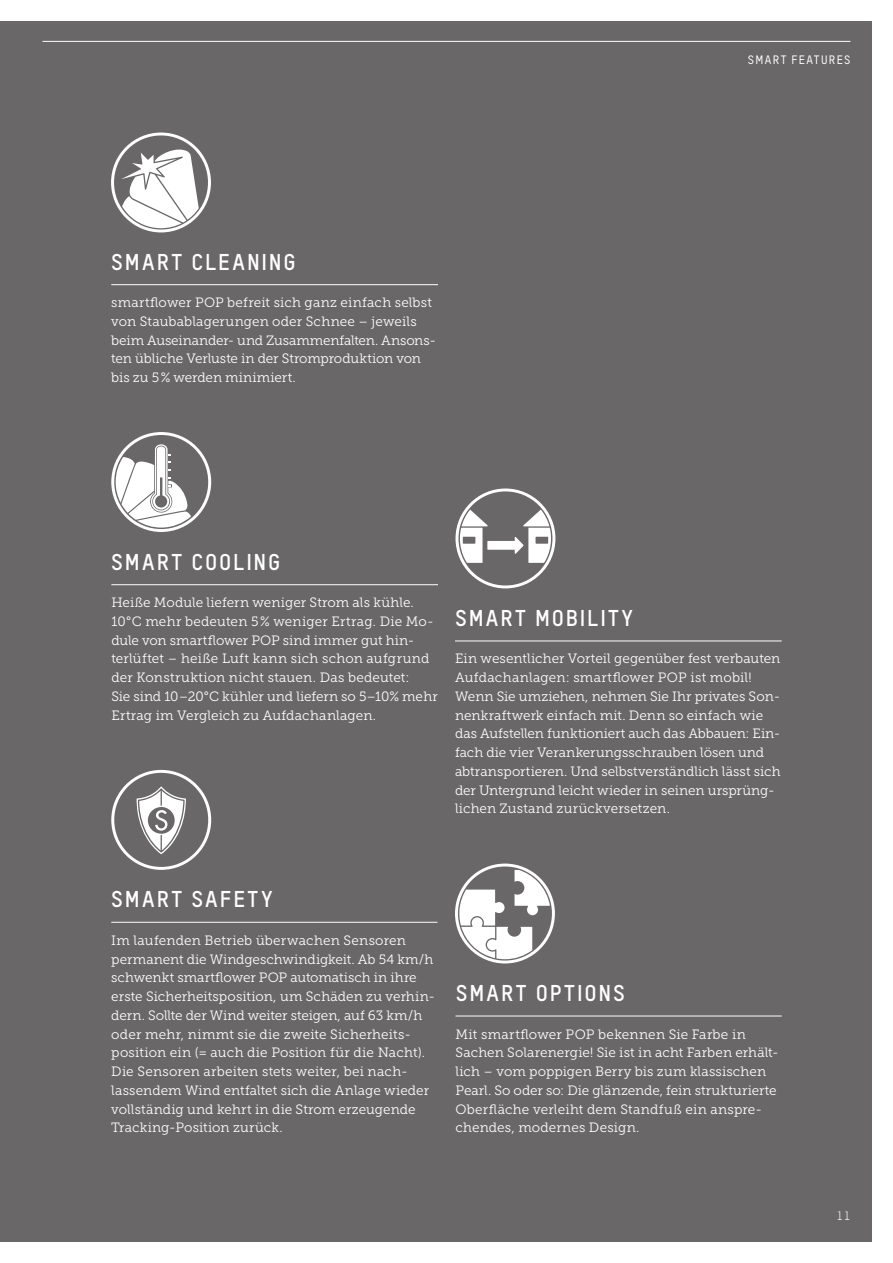
<style>
.page{position:relative;width:893px;height:1263px;background:#fff}
.page>*{position:absolute;margin:0;border:0;box-sizing:border-box;transform-origin:0 0}
.t1{font:700 22.5px "TSTAR";letter-spacing:.09em;color:#fff}
.t2{font:13.5px/18.8px "Museo Slab 300";letter-spacing:.005em;color:#fff}
.t3{font:500 12px "TSTAR";letter-spacing:.11em;color:#fff}
.t4{font:12px "TSTAR";color:#fff}
</style>
<div class="page">
<div style="left:0;top:21px;width:872px;height:1221px;background:#696767"></div>
<hr style="left:43px;top:41px;width:807px;height:1px;background:#fff">
<hr style="left:455px;top:641px;width:327px;height:1px;background:#fff">
<svg style="left:455px;top:488px;width:101px;height:100px"></svg>
<hr style="left:455px;top:1016px;width:327px;height:1px;background:#fff">
<svg style="left:455px;top:863px;width:100px;height:100px"></svg>
<svg style="left:111px;top:770px;width:101px;height:100px"></svg>
<hr style="left:111px;top:922px;width:326px;height:1px;background:#fff">
<hr style="left:111px;top:284px;width:327px;height:1px;background:#fff">
<svg style="left:111px;top:133px;width:100px;height:99px"></svg>
<hr style="left:111px;top:584px;width:327px;height:1px;background:#fff">
<svg style="left:111px;top:432px;width:101px;height:100px"></svg>
<p class="t3" style="left:748px;top:52px;width:104px">SMART FEATURES</p>
<h1 class="t1" style="left:111px;top:247px;width:186px">SMART CLEANING</h1>
<p class="t2" style="left:111px;top:293px;width:326px">smartflower POP befreit sich ganz einfach selbst von Staubablagerungen oder Schnee – jeweils beim Auseinander- und Zusammenfalten. Ansons&shy;ten übliche Verluste in der Stromproduktion von bis zu 5 % werden minimiert.</p>
<h1 class="t1" style="left:111px;top:547px;width:171px">SMART COOLING</h1>
<p class="t2" style="left:111px;top:593px;width:328px">Heiße Module liefern weniger Strom als kühle.<br>10°C mehr bedeuten 5% weniger Ertrag. Die Mo&shy;dule von smartflower POP sind immer gut hin&shy;terlüftet – heiße Luft kann sich schon aufgrund der Konstruktion nicht stauen. Das bedeutet:<br>Sie sind 10–20°C kühler und liefern so 5–10% mehr Ertrag im Vergleich zu Aufdachanlagen.</p>
<h1 class="t1" style="left:455px;top:604px;width:180px">SMART MOBILITY</h1>
<p class="t2" style="left:455px;top:649px;width:327px">Ein wesentlicher Vorteil gegenüber fest verbauten Aufdachanlagen: smartflower POP ist mobil!<br>Wenn Sie umziehen, nehmen Sie Ihr privates Son&shy;nenkraftwerk einfach mit. Denn so einfach wie das Aufstellen funktioniert auch das Abbauen: Ein&shy;fach die vier Verankerungsschrauben lösen und abtransportieren. Und selbstverständlich lässt sich der Untergrund leicht wieder in seinen ursprüng&shy;lichen Zustand zurückversetzen.</p>
<h1 class="t1" style="left:111px;top:885px;width:163px">SMART SAFETY</h1>
<p class="t2" style="left:111px;top:931px;width:325px">Im laufenden Betrieb überwachen Sensoren permanent die Windgeschwindigkeit. Ab 54 km/h schwenkt smartflower POP automatisch in ihre erste Sicherheitsposition, um Schäden zu verhin&shy;dern. Sollte der Wind weiter steigen, auf 63 km/h oder mehr, nimmt sie die zweite Sicherheits&shy;position ein (= auch die Position für die Nacht).<br>Die Sensoren arbeiten stets weiter, bei nach&shy;lassendem Wind entfaltet sich die Anlage wieder vollständig und kehrt in die Strom erzeugende Tracking-Position zurück.</p>
<h1 class="t1" style="left:456px;top:979px;width:171px">SMART OPTIONS</h1>
<p class="t2" style="left:455px;top:1024px;width:325px">Mit smartflower POP bekennen Sie Farbe in Sachen Solarenergie! Sie ist in acht Farben erhält&shy;lich – vom poppigen Berry bis zum klassischen Pearl. So oder so: Die glänzende, fein strukturierte Oberfläche verleiht dem Standfuß ein anspre&shy;chendes, modernes Design.</p>
<p class="t4" style="left:837px;top:1208px;width:15px">11</p>
</div>
